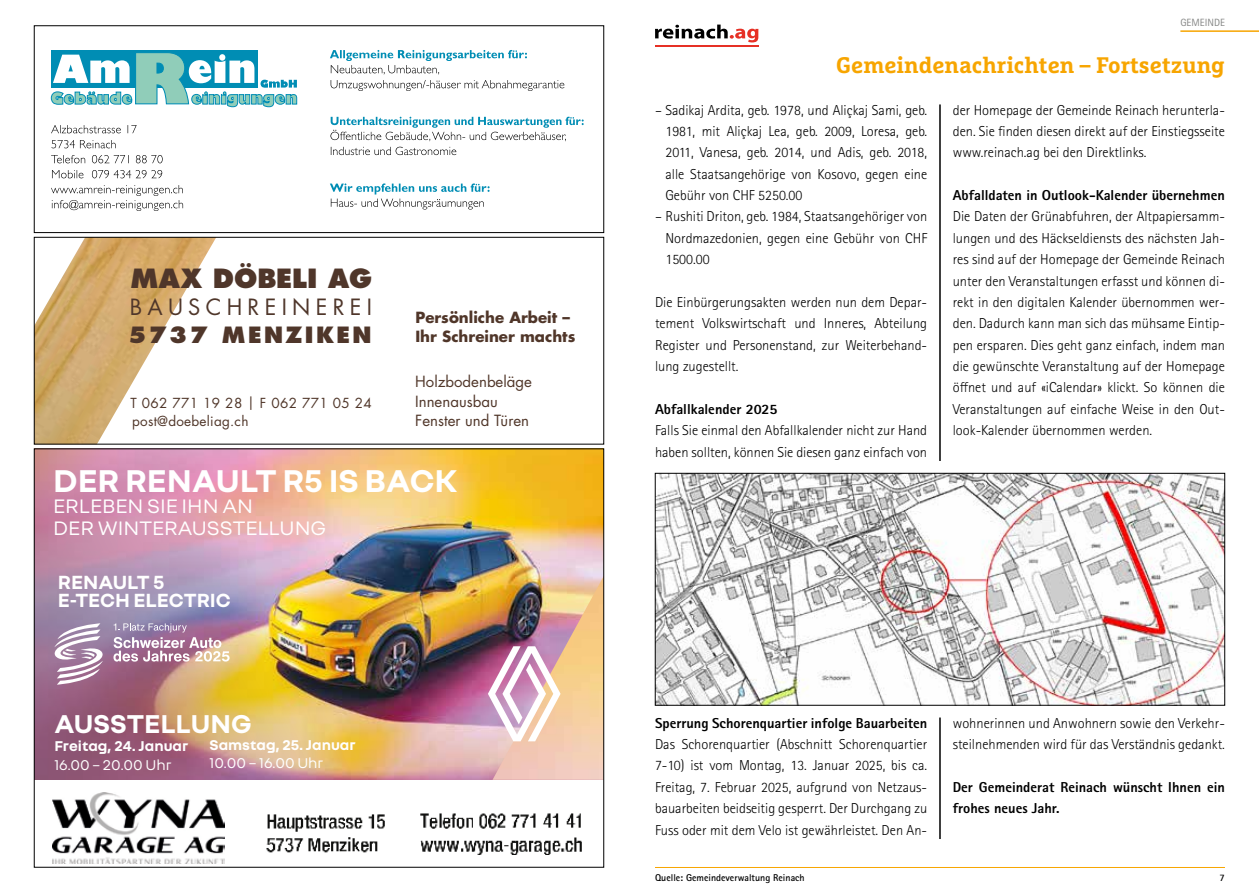
<style>
.page{position:relative;width:1259px;height:893px;background:#fff}
.page>*{position:absolute;margin:0;border:0;box-sizing:border-box;transform-origin:0 0}
.t1{font:700 34.05px "Nouvel R";color:#fff}
.t2{font:700 27.9px "Nouvel R";color:#fff}
.t3{font:800 25.8px "Futura Std";letter-spacing:-.005em;color:#4f362a}
.t4{font:700 22.5px "Marselis Slab Pro";color:#f7a500}
.t5{font:21.75px "Futura Std";letter-spacing:.245em;color:#4f362a}
.t6{font:800 21.75px "Futura Std";letter-spacing:.11em;color:#4f362a}
.t7{font:21.15px/22.2px "Nouvel R";color:#fff}
.t8{font:700 20.55px/17.9px "Nouvel R";color:#fff}
.t9{font:700 15.3px "Nouvel R";color:#fff}
.t10{font:15.3px "Nouvel R";color:#fff}
.t11{font:15px/19.5px "Futura Std";color:#503629}
.t12{font:700 15px/19.5px "Futura Std";color:#503629}
.t13{font:300 14.4px/21.3px "Rotis Sans Serif Std";color:#000;text-align:justify}
.t14{font:800 14.4px/21.3px "Rotis Sans Serif Std";color:#000}
.t15{font:13.5px/18px "Futura Std";letter-spacing:.025em;color:#503629}
.t16{font:10.5px "Rotis Sans Serif Std";color:#868786}
.t17{font:700 9.9px "Rotis Sans Serif Std";color:#000}
</style>
<div class="page">
<img style="left:36px;top:239px;width:179px;height:203px">
<div style="left:34px;top:237px;width:570px;height:207px;border:1px solid #000"></div>
<svg style="left:655px;top:25px;width:103px;height:17px"></svg>
<hr style="left:655px;top:45px;width:103px;height:2px;background:#e63025">
<hr style="left:939px;top:105px;width:1px;height:356px;background:#000">
<hr style="left:939px;top:718px;width:1px;height:121px;background:#000">
<hr style="left:655px;top:867px;width:570px;height:1px;background:#f7a500">
<img style="left:657px;top:475px;width:566px;height:228px">
<div style="left:655px;top:473px;width:570px;height:232px;border:1px solid #000"></div>
<hr style="left:1180px;top:30px;width:79px;height:2px;background:#f7a500">
<svg style="left:51px;top:185px;width:132px;height:26px"></svg>
<svg style="left:52px;top:170px;width:110px;height:8px"></svg>
<svg style="left:51px;top:155px;width:112px;height:8px"></svg>
<svg style="left:52px;top:140px;width:64px;height:8px"></svg>
<svg style="left:51px;top:125px;width:86px;height:8px"></svg>
<svg style="left:330px;top:183px;width:159px;height:27px"></svg>
<svg style="left:331px;top:147px;width:125px;height:8px"></svg>
<svg style="left:330px;top:117px;width:253px;height:24px"></svg>
<svg style="left:330px;top:50px;width:234px;height:41px"></svg>
<div style="left:51px;top:50px;width:207px;height:38px;background:#008db4"></div>
<svg style="left:51px;top:53px;width:246px;height:54px"></svg>
<div style="left:34px;top:26px;width:570px;height:207px;border:1px solid #000"></div>
<img style="left:36px;top:451px;width:566px;height:413px">
<h3 class="t3" style="left:131px;top:262px;width:243px">MAX DÖBELI AG</h3>
<h3 class="t5" style="left:130px;top:293px;width:244px">BAUSCHREINEREI</h3>
<h3 class="t6" style="left:128px;top:321px;width:245px">5737 MENZIKEN</h3>
<p class="t15" style="left:130px;top:395px;width:243px">T 062 771 19 28 | F 062 771 05 24 post@doebeliag.ch</p>
<p class="t12" style="left:415px;top:307px;width:161px">Persönliche Arbeit –<br>Ihr Schreiner machts</p>
<p class="t11" style="left:415px;top:372px;width:118px">Holzbodenbeläge<br>Innenausbau<br>Fenster und Türen</p>
<h1 class="t1" style="left:53px;top:458px;width:406px">DER RENAULT R5 IS BACK</h1>
<h3 class="t7" style="left:53px;top:494px;width:274px">ERLEBEN SIE IHN AN<br>DER WINTERAUSSTELLUNG</h3>
<h3 class="t8" style="left:58px;top:572px;width:175px">RENAULT 5<br>E-TECH ELECTRIC</h3>
<h2 class="t2" style="left:54px;top:706px;width:199px">AUSSTELLUNG</h2>
<p class="t9" style="left:54px;top:736px;width:136px">Freitag, 24. Januar</p>
<p class="t10" style="left:54px;top:755px;width:119px">16.00 – 20.00 Uhr</p>
<p class="t9" style="left:209px;top:735px;width:148px">Samstag, 25. Januar</p>
<p class="t10" style="left:209px;top:753px;width:115px">10.00 – 16.00 Uhr</p>
<p class="t16" style="left:1180px;top:16px;width:46px">GEMEINDE</p>
<h3 class="t4" style="left:836px;top:51px;width:390px">Gemeindenachrichten – Fortsetzung</h3>
<p class="t13" style="left:665px;top:99px;width:263px;text-indent:-10px">– Sadikaj Ardita, geb. 1978, und Aliçkaj Sami, geb.<br>1981, mit Aliçkaj Lea, geb. 2009, Loresa, geb.<br>2011, Vanesa, geb. 2014, und Adis, geb. 2018, alle Staatsangehörige von Kosovo, gegen eine Gebühr von CHF 5250.00</p>
<p class="t13" style="left:665px;top:206px;width:263px;text-indent:-10px">– Rushiti Driton, geb. 1984, Staatsangehöriger von Nordmazedonien, gegen eine Gebühr von CHF 1500.00</p>
<p class="t13" style="left:655px;top:292px;width:274px">Die Einbürgerungsakten werden nun dem Depar&shy;tement Volkswirtschaft und Inneres, Abteilung Register und Personenstand, zur Weiterbehand&shy;lung zugestellt.</p>
<p class="t14" style="left:655px;top:398px;width:124px">Abfallkalender 2025</p>
<p class="t13" style="left:655px;top:420px;width:274px">Falls Sie einmal den Abfallkalender nicht zur Hand haben sollten, können Sie diesen ganz einfach von</p>
<p class="t13" style="left:952px;top:99px;width:274px">der Homepage der Gemeinde Reinach herunterla&shy;den. Sie finden diesen direkt auf der Einstiegsseite www.reinach.ag bei den Direktlinks.</p>
<p class="t14" style="left:952px;top:184px;width:273px">Abfalldaten in Outlook-Kalender übernehmen</p>
<p class="t13" style="left:952px;top:206px;width:274px">Die Daten der Grünabfuhren, der Altpapiersamm&shy;lungen und des Häckseldiensts des nächsten Jah&shy;res sind auf der Homepage der Gemeinde Reinach unter den Veranstaltungen erfasst und können di&shy;rekt in den digitalen Kalender übernommen wer&shy;den. Dadurch kann man sich das mühsame Eintip&shy;pen ersparen. Dies geht ganz einfach, indem man die gewünschte Veranstaltung auf der Homepage öffnet und auf «iCalendar» klickt. So können die Veranstaltungen auf einfache Weise in den Out&shy;look-Kalender übernommen werden.</p>
<p class="t14" style="left:655px;top:712px;width:274px">Sperrung Schorenquartier infolge Bauarbeiten</p>
<p class="t13" style="left:655px;top:734px;width:274px">Das Schorenquartier (Abschnitt Schorenquartier 7-10) ist vom Montag, 13. Januar 2025, bis ca.<br>Freitag, 7. Februar 2025, aufgrund von Netzaus&shy;bauarbeiten beidseitig gesperrt. Der Durchgang zu Fuss oder mit dem Velo ist gewährleistet. Den An-</p>
<p class="t13" style="left:952px;top:712px;width:274px">wohnerinnen und Anwohnern sowie den Verkehr&shy;steilnehmenden wird für das Verständnis gedankt.</p>
<p class="t14" style="left:952px;top:776px;width:274px">Der Gemeinderat Reinach wünscht Ihnen ein frohes neues Jahr.</p>
<p class="t17" style="left:655px;top:871px;width:151px">Quelle: Gemeindeverwaltung Reinach</p>
<p class="t17" style="left:1219px;top:871px;width:7px">7</p>
</div>
